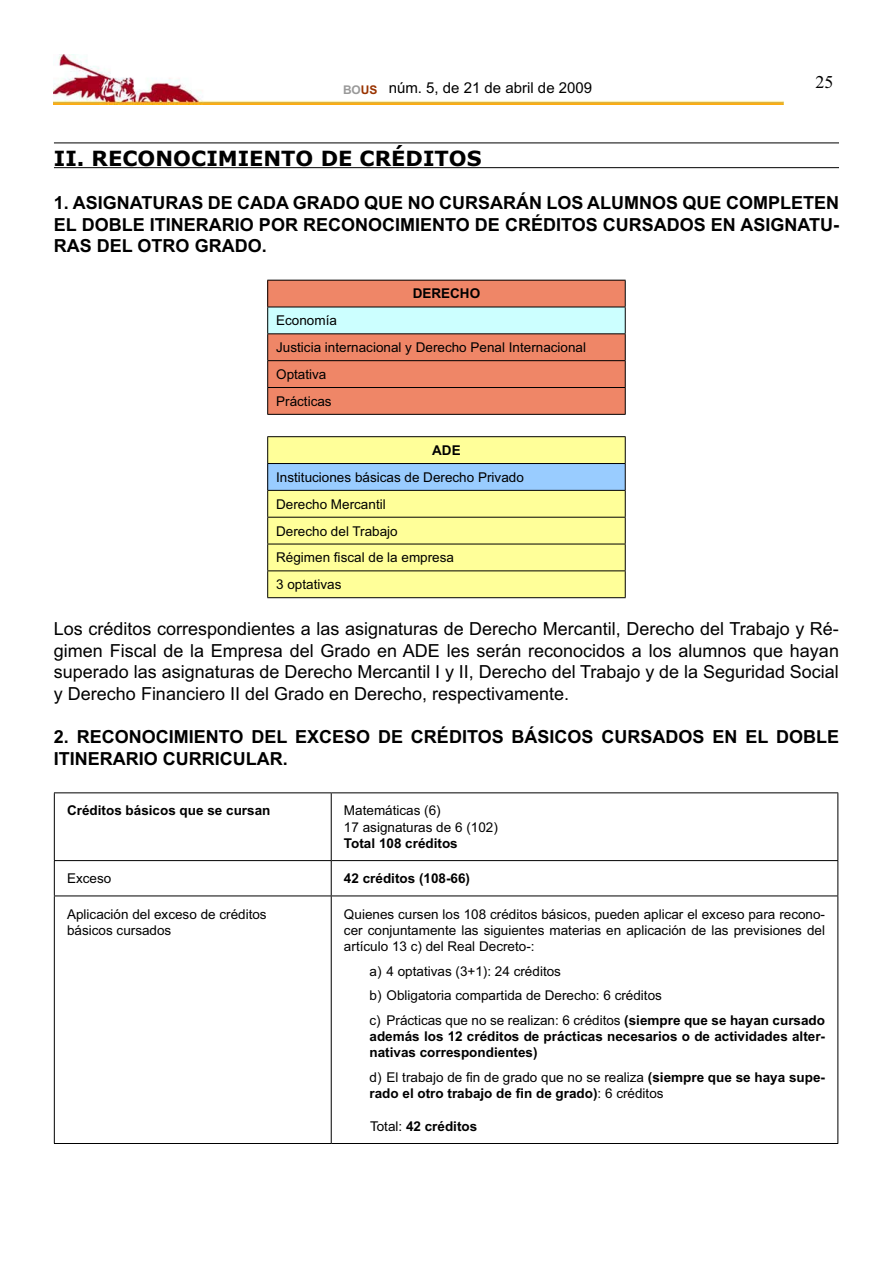
<style>
.page{position:relative;width:893px;height:1263px;background:#fff}
.page>*{position:absolute;margin:0;border:0;box-sizing:border-box;transform-origin:0 0}
.t1{font:700 21px "Verdana";color:#000}
.t2{font:18px/21.6px "Arial";color:#000;text-align:justify}
.t3{font:700 18px/21.6px "Arial";color:#000;text-align:justify}
.t4{font:18px "Times New Roman";color:#000}
.t5{font:15px "Arial";color:#000}
.t6{font:13.5px/26.8px "Arial";color:#000}
.t7{font:700 13.5px/16.2px "Arial";color:#000}
.s1{font-weight:700;font-size:12px;color:#999}
.s2{font-weight:700;font-size:12px;color:#930}
.s3{font-weight:700}
.s4{font-weight:400}
</style>
<div class="page">
<img style="left:54px;top:55px;width:729px;height:49px">
<hr style="left:54px;top:143px;width:785px;height:1px;background:#000">
<hr style="left:54px;top:167px;width:785px;height:1px;background:#000">
<hr style="left:267px;top:280px;width:359px;height:1px;background:#000">
<svg style="left:267px;top:281px;width:359px;height:133px;background:#df9880"></svg>
<hr style="left:267px;top:414px;width:359px;height:1px;background:#000">
<div style="left:268px;top:437px;width:357px;height:160px;background:#ff9"></div>
<div style="left:268px;top:464px;width:357px;height:26px;background:#9cf"></div>
<hr style="left:267px;top:436px;width:359px;height:1px;background:#000">
<hr style="left:267px;top:463px;width:359px;height:1px;background:#000">
<hr style="left:267px;top:490px;width:359px;height:1px;background:#000">
<hr style="left:267px;top:517px;width:359px;height:1px;background:#000">
<hr style="left:267px;top:544px;width:359px;height:1px;background:#000">
<hr style="left:267px;top:571px;width:359px;height:1px;background:#000">
<svg style="left:267px;top:437px;width:1px;height:160px"></svg>
<svg style="left:625px;top:437px;width:1px;height:160px"></svg>
<hr style="left:267px;top:597px;width:359px;height:1px;background:#000">
<hr style="left:54px;top:792px;width:277px;height:1px;background:#000">
<hr style="left:54px;top:793px;width:1px;height:67px;background:#000">
<hr style="left:331px;top:792px;width:507px;height:1px;background:#000">
<hr style="left:331px;top:793px;width:1px;height:67px;background:#000">
<hr style="left:837px;top:793px;width:1px;height:67px;background:#000">
<hr style="left:54px;top:860px;width:277px;height:1px;background:#000">
<hr style="left:54px;top:861px;width:1px;height:35px;background:#000">
<hr style="left:331px;top:860px;width:507px;height:1px;background:#000">
<hr style="left:331px;top:861px;width:1px;height:35px;background:#000">
<hr style="left:837px;top:861px;width:1px;height:35px;background:#000">
<hr style="left:54px;top:896px;width:277px;height:1px;background:#000">
<hr style="left:54px;top:896px;width:1px;height:247px;background:#000">
<hr style="left:331px;top:896px;width:507px;height:1px;background:#000">
<hr style="left:331px;top:896px;width:1px;height:247px;background:#000">
<hr style="left:837px;top:896px;width:1px;height:247px;background:#000">
<hr style="left:54px;top:1143px;width:277px;height:1px;background:#000">
<hr style="left:331px;top:1143px;width:507px;height:1px;background:#000">
<p class="t5" style="left:343px;top:82px;width:251px"><span class="s1">BO</span><span class="s2">US</span> núm. 5, de 21 de abril de 2009</p>
<h2 class="t4" style="left:815px;top:75px;width:19px">25</h2>
<h1 class="t1" style="left:54px;top:150px;width:429px">II. RECONOCIMIENTO DE CRÉDITOS</h1>
<h2 class="t3" style="left:54px;top:194px;width:787px">1. ASIGNATURAS DE CADA GRADO QUE NO CURSARÁN LOS ALUMNOS QUE COMPLETEN EL DOBLE ITINERARIO POR RECONOCIMIENTO DE CRÉDITOS CURSADOS EN ASIGNATU-RAS DEL OTRO GRADO.</h2>
<p class="t7" style="left:413px;top:287px;width:69px">DERECHO</p>
<p class="t6" style="left:276px;top:308px;width:311px">Economía<br>Justicia internacional y Derecho Penal Internacional<br>Optativa<br>Prácticas</p>
<p class="t7" style="left:432px;top:444px;width:30px">ADE</p>
<p class="t6" style="left:276px;top:465px;width:249px">Instituciones básicas de Derecho Privado<br>Derecho Mercantil<br>Derecho del Trabajo<br>Régimen fiscal de la empresa<br>3 optativas</p>
<p class="t2" style="left:54px;top:620px;width:786px">Los créditos correspondientes a las asignaturas de Derecho Mercantil, Derecho del Trabajo y Ré&shy;gimen Fiscal de la Empresa del Grado en ADE les serán reconocidos a los alumnos que hayan superado las asignaturas de Derecho Mercantil I y II, Derecho del Trabajo y de la Seguridad Social y Derecho Financiero II del Grado en Derecho, respectivamente.</p>
<h2 class="t3" style="left:54px;top:728px;width:786px">2. RECONOCIMIENTO DEL EXCESO DE CRÉDITOS BÁSICOS CURSADOS EN EL DOBLE<br>ITINERARIO CURRICULAR.</h2>
<p class="t7" style="left:67px;top:804px;width:205px">Créditos básicos que se cursan</p>
<p class="t6" style="left:344px;top:804px;width:155px;line-height:16.2px">Matemáticas (6)<br>17 asignaturas de 6 (102)</p>
<p class="t7" style="left:344px;top:836px;width:115px">Total 108 créditos</p>
<p class="t6" style="left:67px;top:866px;width:46px">Exceso</p>
<p class="t7" style="left:344px;top:872px;width:128px">42 créditos (108-66)</p>
<p class="t6" style="left:67px;top:907px;width:201px;line-height:16.2px">Aplicación del exceso de créditos básicos cursados</p>
<p class="t6" style="left:344px;top:907px;width:483px;line-height:16.2px;text-align:justify">Quienes cursen los 108 créditos básicos, pueden aplicar el exceso para recono&shy;cer conjuntamente las siguientes materias en aplicación de las previsiones del artículo 13 c) del Real Decreto-:</p>
<p class="t6" style="left:369px;top:960px;width:457px;line-height:24.8px">a) 4 optativas (3+1): 24 créditos<br>b) Obligatoria compartida de Derecho: 6 créditos<br>c) Prácticas que no se realizan: 6 créditos <span class="s3">(siempre que se hayan cursado</span></p>
<p class="t7" style="left:369px;top:1030px;width:457px">además los 12 créditos de prácticas necesarios o de actividades alter&shy;nativas correspondientes)</p>
<p class="t7" style="left:369px;top:1071px;width:457px"><span class="s4">d) El trabajo de fin de grado que no se realiza</span> (siempre que se haya supe&shy;rado el otro trabajo de fin de grado)<span class="s4">: 6 créditos</span></p>
<p class="t7" style="left:370px;top:1119px;width:109px"><span class="s4">Total:</span> 42 créditos</p>
</div>
